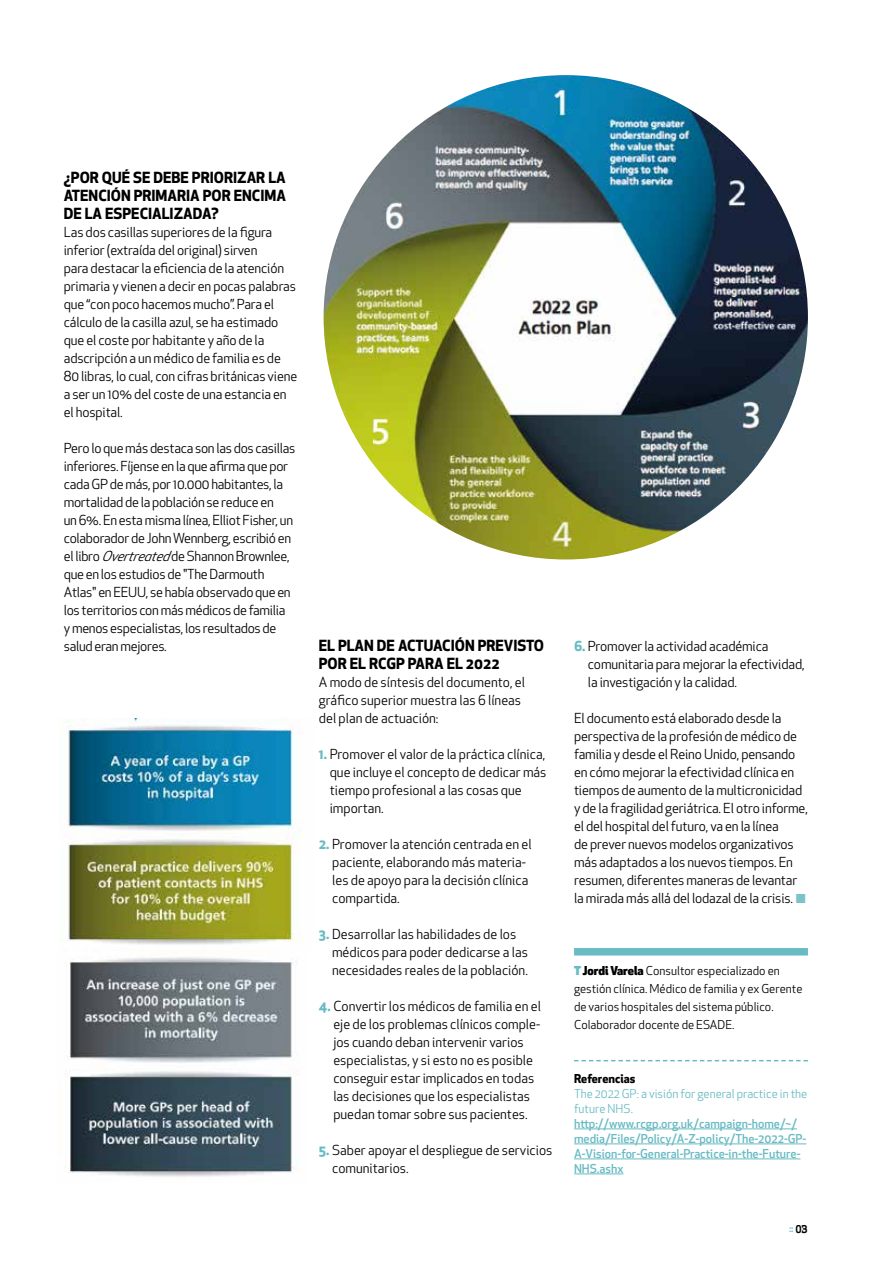
<style>
.page{position:relative;width:893px;height:1263px;background:#fff}
.page>*{position:absolute;margin:0;border:0;box-sizing:border-box;transform-origin:0 0}
.t1{font:700 15px/18px "Apex New";color:#000;text-align:justify}
.t2{font:13.5px/18px "Apex New";letter-spacing:-.01em;color:#000}
.t3{font:12px/18px "Apex New";color:#000}
.t4{font:500 12px/15px "Apex New";color:#68bbc3}
.t5{font:12px/15px "Apex New";color:#68bbc3}
.t6{font:700 12px "Apex New";color:#000}
.t7{font:500 10.5px "Apex New";color:#68bbc3}
.s1{font-style:italic}
.s2{font-weight:700;color:#68bbc3}
.s3{font-size:18px;color:#7dc2ca}
.s4{font-weight:900;color:#68bbc3}
.s5{font-weight:800}
.s6{font-family:"Apex Serif";font-weight:700;color:#000}
</style>
<div class="page">
<svg style="left:574px;top:1060px;width:234px;height:1px"></svg>
<hr style="left:574px;top:1128px;width:223px;height:1px;background:#68bbc3">
<hr style="left:574px;top:1143px;width:232px;height:1px;background:#68bbc3">
<hr style="left:574px;top:1158px;width:226px;height:1px;background:#68bbc3">
<hr style="left:574px;top:1173px;width:49px;height:1px;background:#68bbc3">
<img style="left:60px;top:718px;width:239px;height:227px">
<img style="left:68px;top:957px;width:230px;height:220px">
<img style="left:324px;top:75px;width:484px;height:484px;border-radius:242px">
<div style="left:574px;top:948px;width:234px;height:7px;background:#68bbc3"></div>
<p class="t1" style="left:64px;top:167px;width:224px">¿POR QUÉ SE DEBE PRIORIZAR LA ATENCIÓN PRIMARIA POR ENCIMA DE LA ESPECIALIZADA?</p>
<p class="t2" style="left:64px;top:223px;width:235px">Las dos casillas superiores de la figura inferior (extraída del original) sirven<br>para destacar la eficiencia de la atención primaria y vienen a decir en pocas palabras que “con poco hacemos mucho”. Para el cálculo de la casilla azul, se ha estimado que el coste por habitante y año de la adscripción a un médico de familia es de 80 libras, lo cual, con cifras británicas viene a ser un 10% del coste de una estancia en el hospital.</p>
<p class="t2" style="left:64px;top:439px;width:233px">Pero lo que más destaca son las dos casillas inferiores. Fíjense en la que afirma que por cada GP de más, por 10.000 habitantes, la mortalidad de la población se reduce en<br>un 6%. En esta misma línea, Elliot Fisher, un colaborador de John Wennberg, escribió en el libro <span class="s1">Overtreated</span>de Shannon Brownlee, que en los estudios de "The Darmouth Atlas" en EEUU, se había observado que en los territorios con más médicos de familia<br>y menos especialistas, los resultados de salud eran mejores.</p>
<p class="t1" style="left:319px;top:635px;width:227px">EL PLAN DE ACTUACIÓN PREVISTO<br>POR EL RCGP PARA EL 2022</p>
<p class="t2" style="left:319px;top:673px;width:208px">A modo de síntesis del documento, el gráfico superior muestra las 6 líneas del plan de actuación:</p>
<p class="t2" style="left:330px;top:745px;width:218px;text-indent:-11px"><span class="s2">1.</span> Promover el valor de la práctica clínica, que incluye el concepto de dedicar más tiempo profesional a las cosas que importan.</p>
<p class="t2" style="left:332px;top:835px;width:201px;text-indent:-13px"><span class="s2">2.</span> Promover la atención centrada en el paciente, elaborando más materia&shy;les de apoyo para la decisión clínica compartida.</p>
<p class="t2" style="left:332px;top:925px;width:197px;text-indent:-13px"><span class="s2">3.</span> Desarrollar las habilidades de los médicos para poder dedicarse a las necesidades reales de la población.</p>
<p class="t2" style="left:333px;top:997px;width:209px;text-indent:-14px"><span class="s2">4.</span> Convertir los médicos de familia en el eje de los problemas clínicos comple&shy;jos cuando deban intervenir varios especialistas, y si esto no es posible conseguir estar implicados en todas las decisiones que los especialistas puedan tomar sobre sus pacientes.</p>
<p class="t2" style="left:332px;top:1141px;width:222px;text-indent:-13px"><span class="s2">5.</span> Saber apoyar el despliegue de servicios comunitarios.</p>
<p class="t2" style="left:588px;top:637px;width:218px;text-indent:-14px"><span class="s2">6.</span> Promover la actividad académica comunitaria para mejorar la efectividad, la investigación y la calidad.</p>
<p class="t2" style="left:574px;top:709px;width:235px">El documento está elaborado desde la perspectiva de la profesión de médico de familia y desde el Reino Unido, pensando en cómo mejorar la efectividad clínica en tiempos de aumento de la multicronicidad y de la fragilidad geriátrica. El otro informe, el del hospital del futuro, va en la línea<br>de prever nuevos modelos organizativos más adaptados a los nuevos tiempos. En resumen, diferentes maneras de levantar la mirada más allá del lodazal de la crisis. <span class="s3">▪</span></p>
<p class="t3" style="left:574px;top:961px;width:230px"><span class="s4">T</span><span class="s5">Jordi Varela</span> Consultor especializado en gestión clínica. Médico de familia y ex Gerente de varios hospitales del sistema público.<br>Colaborador docente de ESADE.</p>
<p class="t6" style="left:574px;top:1069px;width:63px">Referencias</p>
<p class="t5" style="left:574px;top:1086px;width:235px">The 2022 GP: a visión for general practice in the future NHS.</p>
<p class="t4" style="left:574px;top:1115px;width:234px">http://www.rcgp.org.uk/campaign-home/~/ media/Files/Policy/A-Z-policy/The-2022-GP-A-Vision-for-General-Practice-in-the-Future-NHS.ashx</p>
<p class="t7" style="left:789px;top:1221px;width:20px">:: <span class="s6">03</span></p>
</div>
